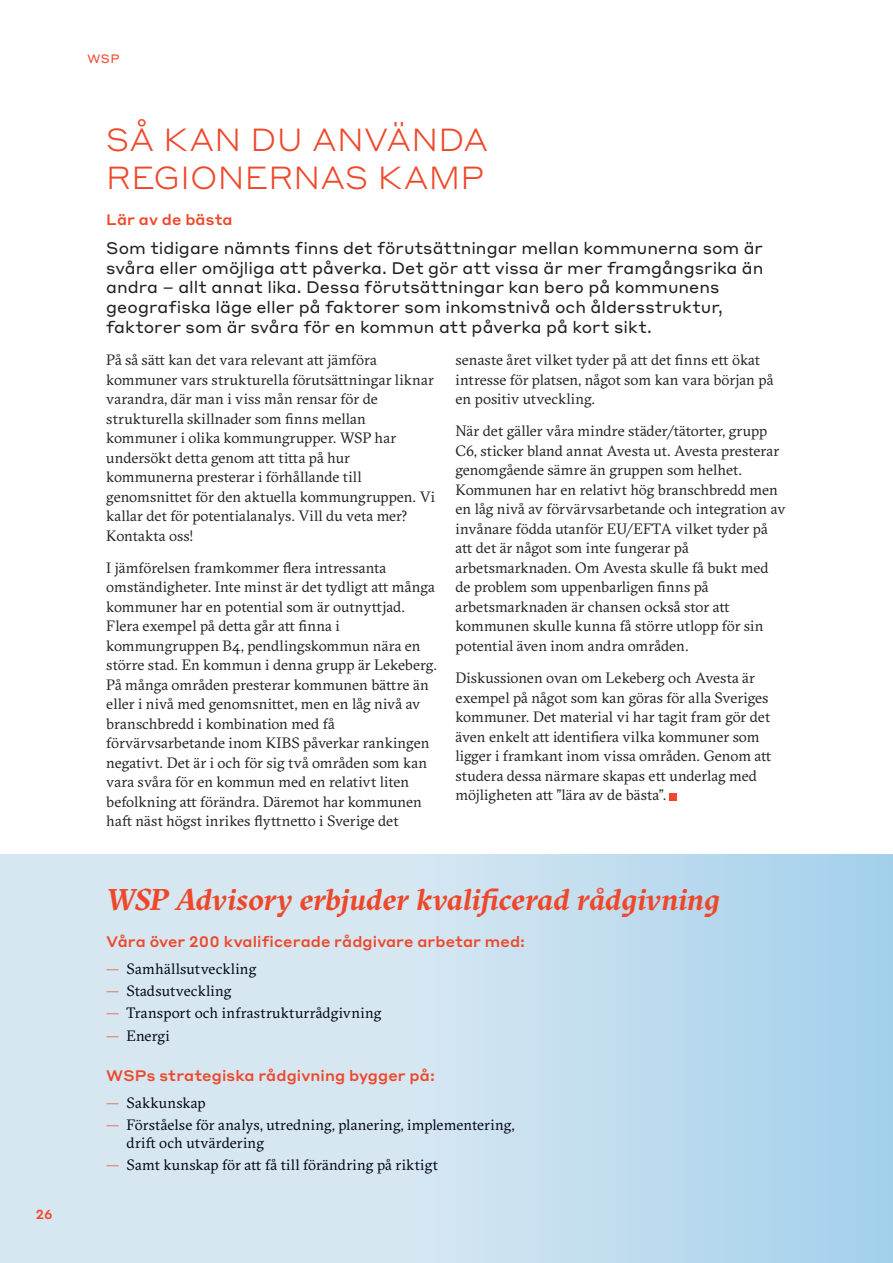
<style>
.page{position:relative;width:893px;height:1263px;background:#fff}
.page>*{position:absolute;margin:0;border:0;box-sizing:border-box;transform-origin:0 0}
.Rubrik{font:300 31.5px/37.8px "Styrene A";letter-spacing:.005em;color:#ef472a}
.Rubrik-2{font:italic 700 30px "GT Sectra";letter-spacing:-.005em;color:#ef472a}
.Ingress{font:16.5px/19.8px "Styrene A";color:#231f20}
.Brödtext{font:15px/19.5px "GT Sectra";color:#231f20}
.t1{font:15px/18px "GT Sectra";letter-spacing:.01em;color:#000212}
.Mellanrubrik{font:500 15px "Styrene A";letter-spacing:.005em;color:#ef472a}
.t2{font:500 12.9px "Styrene A";color:#ef472a}
.Mellanrubrik-2{font:12px "Styrene A";color:#ef472a}
.s1{color:#ef472a}
</style>
<div class="page">
<div style="left:0;top:854px;width:893px;height:409px;background:linear-gradient(to right,#e3edf4,#aed4ed)"></div>
<div style="left:670px;top:793px;width:7px;height:7px;background:#ef472a"></div>
<p class="t2" style="left:36px;top:1203px;width:18px">26</p>
<p class="Mellanrubrik-2" style="left:87px;top:49px;width:34px">WSP</p>
<p class="Rubrik" style="left:106px;top:119px;width:384px">SÅ KAN DU ANVÄNDA<br>REGIONERNAS KAMP</p>
<p class="Mellanrubrik" style="left:106px;top:207px;width:128px">Lär av de bästa</p>
<p class="Ingress" style="left:106px;top:237px;width:659px">Som tidigare nämnts finns det förutsättningar mellan kommunerna som är svåra eller omöjliga att påverka. Det gör att vissa är mer framgångsrika än andra – allt annat lika. Dessa förutsättningar kan bero på kommunens geografiska läge eller på faktorer som inkomstnivå och åldersstruktur, faktorer som är svåra för en kommun att påverka på kort sikt.</p>
<p class="Brödtext" style="left:106px;top:350px;width:330px">På så sätt kan det vara relevant att jämföra kommuner vars strukturella förutsättningar liknar varandra, där man i viss mån rensar för de strukturella skillnader som finns mellan kommuner i olika kommungrupper. WSP har undersökt detta genom att titta på hur kommunerna presterar i förhållande till genomsnittet för den aktuella kommungruppen. Vi kallar det för potentialanalys. Vill du veta mer?<br>Kontakta oss!</p>
<p class="Brödtext" style="left:106px;top:558px;width:332px">I jämförelsen framkommer flera intressanta omständigheter. Inte minst är det tydligt att många kommuner har en potential som är outnyttjad.<br>Flera exempel på detta går att finna i kommungruppen B4, pendlingskommun nära en större stad. En kommun i denna grupp är Lekeberg.<br>På många områden presterar kommunen bättre än eller i nivå med genomsnittet, men en låg nivå av branschbredd i kombination med få förvärvsarbetande inom KIBS påverkar rankingen negativt. Det är i och för sig två områden som kan vara svåra för en kommun med en relativt liten befolkning att förändra. Däremot har kommunen haft näst högst inrikes flyttnetto i Sverige det</p>
<p class="Brödtext" style="left:455px;top:350px;width:319px">senaste året vilket tyder på att det finns ett ökat intresse för platsen, något som kan vara början på en positiv utveckling.</p>
<p class="Brödtext" style="left:455px;top:422px;width:332px">När det gäller våra mindre städer/tätorter, grupp C6, sticker bland annat Avesta ut. Avesta presterar genomgående sämre än gruppen som helhet.<br>Kommunen har en relativt hög branschbredd men en låg nivå av förvärvsarbetande och integration av invånare födda utanför EU/EFTA vilket tyder på att det är något som inte fungerar på arbetsmarknaden. Om Avesta skulle få bukt med de problem som uppenbarligen finns på arbetsmarknaden är chansen också stor att kommunen skulle kunna få större utlopp för sin potential även inom andra områden.</p>
<p class="Brödtext" style="left:455px;top:668px;width:318px">Diskussionen ovan om Lekeberg och Avesta är exempel på något som kan göras för alla Sveriges kommuner. Det material vi har tagit fram gör det även enkelt att identifiera vilka kommuner som ligger i framkant inom vissa områden. Genom att studera dessa närmare skapas ett underlag med möjligheten att ”lära av de bästa”.</p>
<p class="Rubrik-2" style="left:106px;top:884px;width:615px">WSP Advisory erbjuder kvalificerad rådgivning</p>
<p class="Mellanrubrik" style="left:106px;top:929px;width:420px">Våra över 200 kvalificerade rådgivare arbetar med:</p>
<p class="t1" style="left:106px;top:960px;width:151px"><span class="s1">—</span> Samhällsutveckling</p>
<p class="t1" style="left:106px;top:982px;width:127px"><span class="s1">—</span> Stadsutveckling</p>
<p class="t1" style="left:106px;top:1004px;width:277px"><span class="s1">—</span> Transport och infrastrukturrådgivning</p>
<p class="t1" style="left:106px;top:1026px;width:65px"><span class="s1">—</span> Energi</p>
<p class="Mellanrubrik" style="left:106px;top:1063px;width:330px">WSPs strategiska rådgivning bygger på:</p>
<p class="t1" style="left:106px;top:1094px;width:101px"><span class="s1">—</span> Sakkunskap</p>
<p class="t1" style="left:127px;top:1116px;width:389px;text-indent:-20px"><span class="s1">—</span> Förståelse för analys, utredning, planering, implementering, drift och utvärdering</p>
<p class="t1" style="left:106px;top:1156px;width:333px"><span class="s1">—</span> Samt kunskap för att få till förändring på riktigt</p>
</div>
